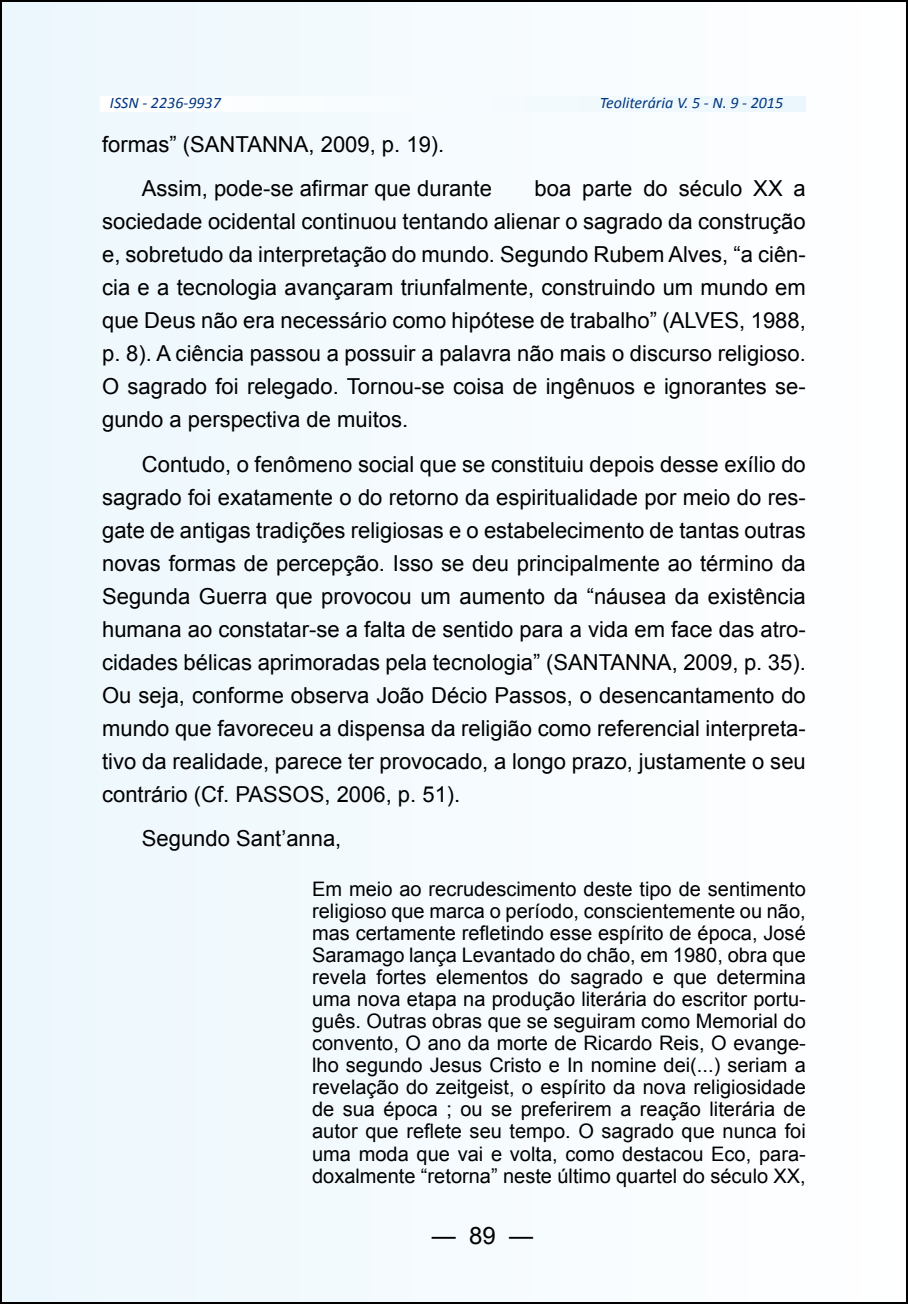
<style>
.page{position:relative;width:908px;height:1304px;background:#fff}
.page>*{position:absolute;margin:0;border:0;box-sizing:border-box;transform-origin:0 0}
.t1{font:24px "Arial";color:#000}
.t2{font:22px/33px "Arial";color:#000;text-align:justify}
.t3{font:20px/22px "Arial";color:#000;text-align:justify}
.t4{font:italic 16px "Calibri";color:#003882}
</style>
<div class="page">
<div style="left:1px;top:1px;width:905px;height:1302px;background:#f5fbfe"></div>
<p class="t4" style="left:110px;top:93px;width:112px">ISSN - 2236-9937</p>
<p class="t4" style="left:599px;top:93px;width:185px">Teoliterária V. 5 - N. 9 - 2015</p>
<p class="t2" style="left:142px;top:122px;width:351px;line-height:44.4px;text-indent:-40px">formas” (SANTANNA, 2009, p. 19).<br>Assim, pode-se afirmar que durante</p>
<p class="t2" style="left:102px;top:172px;width:705px;text-indent:432px">boa parte do século XX a sociedade ocidental continuou tentando alienar o sagrado da construção e, sobretudo da interpretação do mundo. Segundo Rubem Alves, “a ciên&shy;cia e a tecnologia avançaram triunfalmente, construindo um mundo em que Deus não era necessário como hipótese de trabalho” (ALVES, 1988, p. 8). A ciência passou a possuir a palavra não mais o discurso religioso.<br>O sagrado foi relegado. Tornou-se coisa de ingênuos e ignorantes se&shy;gundo a perspectiva de muitos.</p>
<p class="t2" style="left:102px;top:448px;width:704px;text-indent:40px">Contudo, o fenômeno social que se constituiu depois desse exílio do sagrado foi exatamente o do retorno da espiritualidade por meio do res&shy;gate de antigas tradições religiosas e o estabelecimento de tantas outras novas formas de percepção. Isso se deu principalmente ao término da Segunda Guerra que provocou um aumento da “náusea da existência humana ao constatar-se a falta de sentido para a vida em face das atro&shy;cidades bélicas aprimoradas pela tecnologia” (SANTANNA, 2009, p. 35).<br>Ou seja, conforme observa João Décio Passos, o desencantamento do mundo que favoreceu a dispensa da religião como referencial interpreta&shy;tivo da realidade, parece ter provocado, a longo prazo, justamente o seu contrário (Cf. PASSOS, 2006, p. 51).</p>
<p class="t2" style="left:142px;top:822px;width:201px">Segundo Sant’anna,</p>
<p class="t3" style="left:312px;top:879px;width:495px">Em meio ao recrudescimento deste tipo de sentimento religioso que marca o período, conscientemente ou não, mas certamente refletindo esse espírito de época, José Saramago lança Levantado do chão, em 1980, obra que revela fortes elementos do sagrado e que determina uma nova etapa na produção literária do escritor portu&shy;guês. Outras obras que se seguiram como Memorial do convento, O ano da morte de Ricardo Reis, O evange&shy;lho segundo Jesus Cristo e In nomine dei(...) seriam a revelação do zeitgeist, o espírito da nova religiosidade de sua época ; ou se preferirem a reação literária de autor que reflete seu tempo. O sagrado que nunca foi uma moda que vai e volta, como destacou Eco, para&shy;doxalmente “retorna” neste último quartel do século XX,</p>
<p class="t1" style="left:431px;top:1219px;width:103px">— 89 —</p>
</div>
